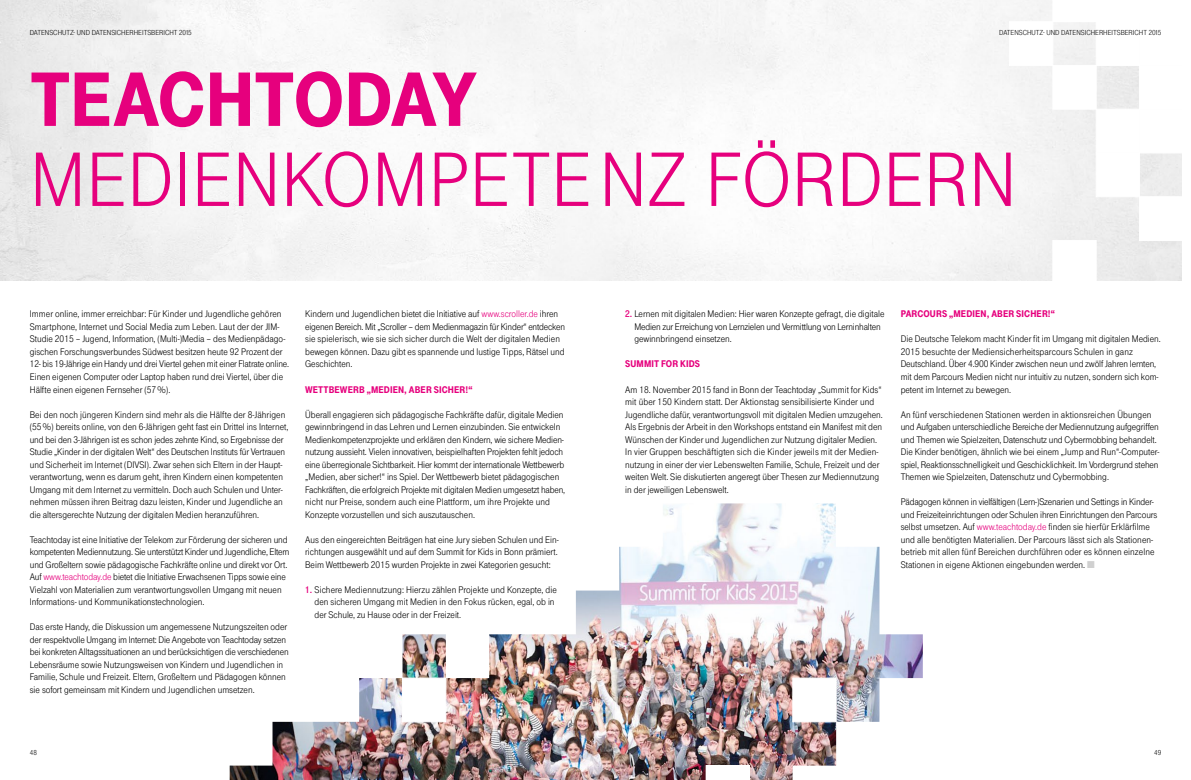
<style>
.page{position:relative;width:1191px;height:780px;background:#fff}
.page>*{position:absolute;margin:0;border:0;box-sizing:border-box;transform-origin:0 0}
.t1{font:80px "Tele Grotesk Headline";color:#e6007d}
.t2{font:900 80px "Tele Grotesk Headline";color:#e6007d}
.t3{font:10px/12.5px "Tele Grotesk Norm";color:#000}
.t4{font:900 10px "Tele Grotesk Headline";letter-spacing:.01em;color:#e6007d}
.t5{font:7.5px "Tele Grotesk Headline";color:#000}
.t6{font:7.5px "Tele Grotesk Norm";color:#000}
.s1{color:#e6007d}
.s2{font-family:"Tele Grotesk Fett";color:#e6007d}
.s3{color:#d0d0d0}
</style>
<div class="page">
<svg style="left:1052px;top:0;width:130px;height:281px"></svg>
<img style="left:230px;top:503px;width:692px;height:277px">
<div style="left:402px;top:677px;width:44px;height:45px;background:#fff;border:1px solid #fff"></div>
<svg style="left:706px;top:765px;width:43px;height:15px"></svg>
<div style="left:792px;top:677px;width:44px;height:45px;background:#fff;border:1px solid #fff"></div>
<p class="t5" style="left:30px;top:28px;width:163px">DATENSCHUTZ- UND DATENSICHERHEITSBERICHT 2015</p>
<p class="t5" style="left:999px;top:28px;width:163px">DATENSCHUTZ- UND DATENSICHERHEITSBERICHT 2015</p>
<h1 class="t2" style="left:30px;top:55px;width:44px">TEAC</h1>
<h1 class="t2" style="left:205px;top:55px;width:230px">HTODAY</h1>
<h1 class="t1" style="left:30px;top:135px;width:187px">MEDIENKOMPETE</h1>
<h1 class="t1" style="left:599px;top:135px;width:326px">NZFÖRDERN</h1>
<p class="t3" style="left:30px;top:308px;width:261px">Immer online, immer erreichbar: Für Kinder und Jugendliche gehören Smartphone, Internet und Social Media zum Leben. Laut der der JIM-Studie 2015 – Jugend, Information, (Multi-)Media – des Medienpädago&shy;gischen Forschungsverbundes Südwest besitzen heute 92 Prozent der 12- bis 19-Jährige ein Handy und drei Viertel gehen mit einer Flatrate online.<br>Einen eigenen Computer oder Laptop haben rund drei Viertel, über die Hälfte einen eigenen Fernseher (57%).</p>
<p class="t3" style="left:30px;top:408px;width:260px">Bei den noch jüngeren Kindern sind mehr als die Hälfte der 8-Jährigen (55%) bereits online, von den 6-Jährigen geht fast ein Drittel ins Internet, und bei den 3-Jährigen ist es schon jedes zehnte Kind, so Ergebnisse der Studie „Kinder in der digitalen Welt“ des Deutschen Instituts für Vertrauen und Sicherheit im Internet (DIVSI). Zwar sehen sich Eltern in der Haupt&shy;verantwortung, wenn es darum geht, ihren Kindern einen kompetenten Umgang mit dem Internet zu vermitteln. Doch auch Schulen und Unter&shy;nehmen müssen ihren Beitrag dazu leisten, Kinder und Jugendliche an die altersgerechte Nutzung der digitalen Medien heranzuführen.</p>
<p class="t3" style="left:30px;top:533px;width:261px">Teachtoday ist eine Initiative der Telekom zur Förderung der sicheren und kompetenten Mediennutzung. Sie unterstützt Kinder und Jugendliche, Eltern und Großeltern sowie pädagogische Fachkräfte online und direkt vor Ort.<br>Auf <span class="s1">www.teachtoday.de</span> bietet die Initiative Erwachsenen Tipps sowie eine Vielzahl von Materialien zum verantwortungsvollen Umgang mit neuen Informations- und Kommunikationstechnologien.</p>
<p class="t3" style="left:30px;top:620px;width:260px">Das erste Handy, die Diskussion um angemessene Nutzungszeiten oder der respektvolle Umgang im Internet: Die Angebote von Teachtoday setzen bei konkreten Alltagssituationen an und berücksichtigen die verschiedenen Lebensräume sowie Nutzungsweisen von Kindern und Jugendlichen in Familie, Schule und Freizeit. Eltern, Großeltern und Pädagogen können sie sofort gemeinsam mit Kindern und Jugendlichen umsetzen.</p>
<p class="t3" style="left:305px;top:308px;width:261px">Kindern und Jugendlichen bietet die Initiative auf <span class="s1">www.scroller.de</span> ihren eigenen Bereich. Mit „Scroller – dem Medienmagazin für Kinder“ entdecken sie spielerisch, wie sie sich sicher durch die Welt der digitalen Medien bewegen können. Dazu gibt es spannende und lustige Tipps, Rätsel und Geschichten.</p>
<p class="t4" style="left:305px;top:383px;width:169px">WETTBEWERB „MEDIEN, ABER SICHER!“</p>
<p class="t3" style="left:305px;top:408px;width:261px">Überall engagieren sich pädagogische Fachkräfte dafür, digitale Medien gewinnbringend in das Lehren und Lernen einzubinden. Sie entwickeln Medienkompetenzprojekte und erklären den Kindern, wie sichere Medien&shy;nutzung aussieht. Vielen innovativen, beispielhaften Projekten fehlt jedoch eine überregionale Sichtbarkeit. Hier kommt der internationale Wettbewerb „Medien, aber sicher!“ ins Spiel. Der Wettbewerb bietet pädagogischen Fachkräften, die erfolgreich Projekte mit digitalen Medien umgesetzt haben, nicht nur Preise, sondern auch eine Plattform, um ihre Projekte und Konzepte vorzustellen und sich auszutauschen.</p>
<p class="t3" style="left:305px;top:533px;width:255px;text-align:justify">Aus den eingereichten Beiträgen hat eine Jury sieben Schulen und Ein&shy;richtungen ausgewählt und auf dem Summit for Kids in Bonn prämiert.<br>Beim Wettbewerb 2015 wurden Projekte in zwei Kategorien gesucht:</p>
<p class="t3" style="left:314px;top:583px;width:244px;text-indent:-9px"><span class="s2">1.</span> Sichere Mediennutzung: Hierzu zählen Projekte und Konzepte, die den sicheren Umgang mit Medien in den Fokus rücken, egal, ob in der Schule, zu Hause oder in der Freizeit.</p>
<p class="t3" style="left:634px;top:308px;width:252px;text-indent:-9px"><span class="s2">2.</span> Lernen mit digitalen Medien: Hier waren Konzepte gefragt, die digitale<br>Medien zur Erreichung von Lernzielen und Vermittlung von Lerninhalten gewinnbringend einsetzen.</p>
<p class="t4" style="left:625px;top:358px;width:76px">SUMMIT FOR KIDS</p>
<p class="t3" style="left:625px;top:383px;width:259px">Am 18. November 2015 fand in Bonn der Teachtoday „Summit for Kids“ mit über 150 Kindern statt. Der Aktionstag sensibilisierte Kinder und Jugendliche dafür, verantwortungsvoll mit digitalen Medien umzugehen.<br>Als Ergebnis der Arbeit in den Workshops entstand ein Manifest mit den Wünschen der Kinder und Jugendlichen zur Nutzung digitaler Medien.<br>In vier Gruppen beschäftigten sich die Kinder jeweils mit der Medien&shy;nutzung in einer der vier Lebenswelten Familie, Schule, Freizeit und der weiten Welt. Sie diskutierten angeregt über Thesen zur Mediennutzung in der jeweiligen Lebenswelt.</p>
<p class="t4" style="left:900px;top:308px;width:156px">PARCOURS „MEDIEN, ABER SICHER!“</p>
<p class="t3" style="left:900px;top:333px;width:262px">Die Deutsche Telekom macht Kinder fit im Umgang mit digitalen Medien.<br>2015 besuchte der Mediensicherheitsparcours Schulen in ganz Deutschland. Über 4.900 Kinder zwischen neun und zwölf Jahren lernten, mit dem Parcours Medien nicht nur intuitiv zu nutzen, sondern sich kom&shy;petent im Internet zu bewegen.</p>
<p class="t3" style="left:900px;top:408px;width:260px">An fünf verschiedenen Stationen werden in aktionsreichen Übungen und Aufgaben unterschiedliche Bereiche der Mediennutzung aufgegriffen und Themen wie Spielzeiten, Datenschutz und Cybermobbing behandelt.<br>Die Kinder benötigen, ähnlich wie bei einem „Jump and Run“-Computer&shy;spiel, Reaktionsschnelligkeit und Geschicklichkeit. Im Vordergrund stehen Themen wie Spielzeiten, Datenschutz und Cybermobbing.</p>
<p class="t3" style="left:900px;top:495px;width:258px">Pädagogen können in vielfältigen (Lern-)Szenarien und Settings in Kinder&shy;und Freizeiteinrichtungen oder Schulen ihren Einrichtungen den Parcours selbst umsetzen. Auf <span class="s1">www.teachtoday.de</span> finden sie hierfür Erklärfilme und alle benötigten Materialien. Der Parcours lässt sich als Stationen&shy;betrieb mit allen fünf Bereichen durchführen oder es können einzelne Stationen in eigene Aktionen eingebunden werden. <span class="s3">■</span></p>
<p class="t6" style="left:30px;top:748px;width:9px">48</p>
<p class="t6" style="left:1154px;top:748px;width:9px">49</p>
</div>
